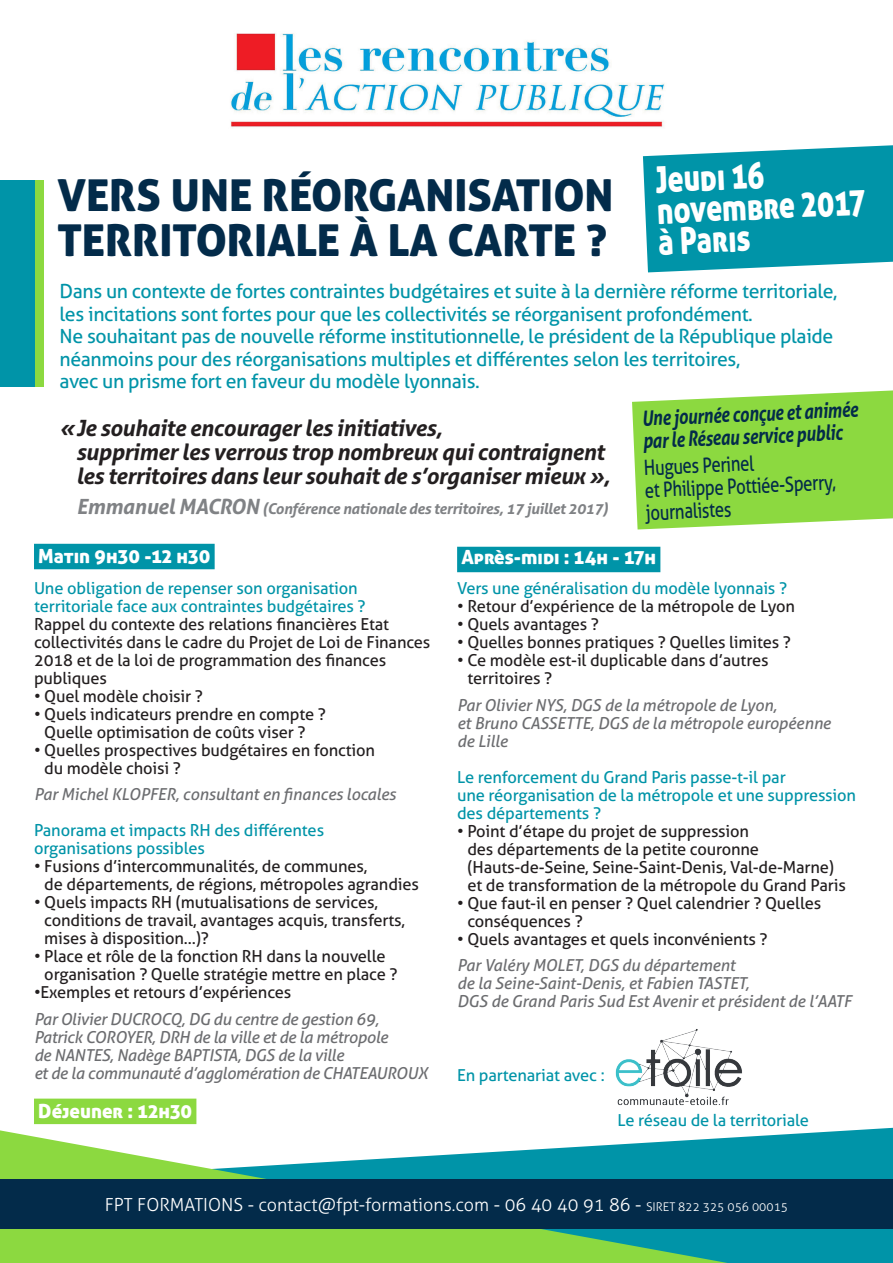
<style>
.page{position:relative;width:893px;height:1263px;background:#fff}
.page>*{position:absolute;margin:0;border:0;box-sizing:border-box;transform-origin:0 0}
.t1{font:43.95px/45px "Aller Display";color:#032b4a}
.t2{font:36.9px/31px "Aller Display";color:#fff;scale:.8 1}
.t3{font:italic 700 22.5px/24px "Aller";letter-spacing:-.02em;color:#231f20}
.t4{font:21px/22.5px "Aller";color:#032b4a;scale:.8 1}
.t5{font:italic 700 21px/22.5px "Aller";color:#032b4a;scale:.8 1}
.t6{font:19.5px/22.5px "Aller";letter-spacing:-.02em;color:#0094a8}
.t7{font:19.5px "Aller Display";color:#fff}
.t8{font:300 18px "Aller";color:#fff}
.t9{font:16.5px/18px "Aller";letter-spacing:-.01em;color:#231f20}
.t10{font:italic 16.5px/18px "Aller";letter-spacing:-.01em;color:#6c6d70}
.t11{font:16.5px/18px "Aller";letter-spacing:-.01em;color:#0094a8}
.t12{font:italic 700 15px "Aller";letter-spacing:-.02em;color:#808285}
.s1{font-size:21px}
.s2{font-size:12px}
</style>
<div class="page">
<div style="left:727px;top:1128px;width:166px;height:135px;background:#0094a8"></div>
<svg style="left:0;top:1130px;width:727px;height:133px"></svg>
<svg style="left:643px;top:145px;width:250px;height:127px;background:#179daf"></svg>
<svg style="left:632px;top:390px;width:261px;height:139px;background:#98dd54"></svg>
<div style="left:0;top:180px;width:43px;height:207px;background:#8cd940"></div>
<div style="left:0;top:1179px;width:893px;height:50px;background:#032b4a"></div>
<img style="left:230px;top:33px;width:435px;height:94px">
<div style="left:0;top:180px;width:34px;height:207px;background:#0094a8"></div>
<div style="left:34px;top:544px;width:181px;height:25px;background:#0094a8"></div>
<div style="left:34px;top:1098px;width:162px;height:26px;background:#8cd940"></div>
<div style="left:457px;top:547px;width:203px;height:25px;background:#0094a8"></div>
<img style="left:615px;top:1029px;width:127px;height:76px">
<h2 class="t2" style="left:655px;top:163px;width:263px;rotate:-2deg">Jeudi 16 novembre 2017 à Paris</h2>
<h1 class="t1" style="left:57px;top:172px;width:558px">VERS UNE RÉORGANISATION<br>TERRITORIALE À LA CARTE ?</h1>
<p class="t6" style="left:60px;top:280px;width:779px">Dans un contexte de fortes contraintes budgétaires et suite à la dernière réforme territoriale, les incitations sont fortes pour que les collectivités se réorganisent profondément.<br>Ne souhaitant pas de nouvelle réforme institutionnelle, le président de la République plaide néanmoins pour des réorganisations multiples et différentes selon les territoires,<br>avec un prisme fort en faveur du modèle lyonnais.</p>
<h3 class="t3" style="left:76px;top:415px;width:535px;text-indent:-17px">« Je souhaite encourager les initiatives,<br>supprimer les verrous trop nombreux qui contraignent les territoires dans leur souhait de s’organiser mieux »,</h3>
<p class="t12" style="left:77px;top:499px;width:534px"><span class="s1">Emmanuel MACRON</span> (Conférence nationale des territoires, 17 juillet 2017)</p>
<p class="t7" style="left:38px;top:543px;width:174px">Matin 9h30 -12 h30</p>
<p class="t11" style="left:34px;top:579px;width:333px">Une obligation de repenser son organisation territoriale face aux contraintes budgétaires ?</p>
<p class="t9" style="left:34px;top:615px;width:398px">Rappel du contexte des relations financières Etat collectivités dans le cadre du Projet de Loi de Finances 2018 et de la loi de programmation des finances publiques</p>
<p class="t9" style="left:34px;top:687px;width:170px">• Quel modèle choisir ?</p>
<p class="t9" style="left:44px;top:705px;width:283px;text-indent:-10px">• Quels indicateurs prendre en compte ?<br>Quelle optimisation de coûts viser ?</p>
<p class="t9" style="left:44px;top:741px;width:332px;text-indent:-10px">• Quelles prospectives budgétaires en fonction du modèle choisi ?</p>
<p class="t10" style="left:34px;top:785px;width:364px">Par Michel KLOPFER, consultant en finances locales</p>
<p class="t11" style="left:34px;top:821px;width:292px">Panorama et impacts RH des différentes organisations possibles</p>
<p class="t9" style="left:44px;top:857px;width:376px;text-indent:-10px">• Fusions d’intercommunalités, de communes,<br>de départements, de régions, métropoles agrandies</p>
<p class="t9" style="left:44px;top:893px;width:362px;text-indent:-10px">• Quels impacts RH (mutualisations de services, conditions de travail, avantages acquis, transferts, mises à disposition…)?</p>
<p class="t9" style="left:44px;top:947px;width:355px;text-indent:-10px">• Place et rôle de la fonction RH dans la nouvelle organisation ? Quelle stratégie mettre en place ?</p>
<p class="t9" style="left:34px;top:983px;width:259px">•Exemples et retours d’expériences</p>
<p class="t10" style="left:34px;top:1010px;width:395px">Par Olivier DUCROCQ, DG du centre de gestion 69, Patrick COROYER, DRH de la ville et de la métropole<br>de NANTES, Nadège BAPTISTA, DGS de la ville<br>et de la communauté d’agglomération de CHATEAUROUX</p>
<p class="t7" style="left:38px;top:1098px;width:155px">Déjeuner : 12h30</p>
<p class="t5" style="left:641px;top:406px;width:272px;rotate:-2deg">Une journée conçue et animée par le Réseau service public</p>
<p class="t4" style="left:644px;top:456px;width:241px;rotate:-2deg">Hugues Perinel<br>et Philippe Pottiée-Sperry, journalistes</p>
<p class="t7" style="left:461px;top:544px;width:196px">Après-midi : 14h - 17h</p>
<p class="t11" style="left:457px;top:579px;width:331px">Vers une généralisation du modèle lyonnais ?</p>
<p class="t9" style="left:457px;top:597px;width:339px">• Retour d’expérience de la métropole de Lyon</p>
<p class="t9" style="left:457px;top:615px;width:143px">• Quels avantages ?</p>
<p class="t9" style="left:457px;top:633px;width:335px">• Quelles bonnes pratiques ? Quelles limites ?</p>
<p class="t9" style="left:467px;top:651px;width:303px;text-indent:-10px">• Ce modèle est-il duplicable dans d’autres territoires ?</p>
<p class="t10" style="left:457px;top:696px;width:375px">Par Olivier NYS, DGS de la métropole de Lyon,<br>et Bruno CASSETTE, DGS de la métropole européenne de Lille</p>
<p class="t11" style="left:457px;top:768px;width:400px">Le renforcement du Grand Paris passe-t-il par<br>une réorganisation de la métropole et une suppression des départements ?</p>
<p class="t9" style="left:467px;top:822px;width:380px;text-indent:-10px">• Point d’étape du projet de suppression<br>des départements de la petite couronne (Hauts-de-Seine, Seine-Saint-Denis, Val-de-Marne) et de transformation de la métropole du Grand Paris</p>
<p class="t9" style="left:467px;top:894px;width:355px;text-indent:-10px">• Que faut-il en penser ? Quel calendrier ? Quelles conséquences ?</p>
<p class="t9" style="left:457px;top:930px;width:312px">• Quels avantages et quels inconvénients ?</p>
<p class="t10" style="left:457px;top:956px;width:396px">Par Valéry MOLET, DGS du département<br>de la Seine-Saint-Denis, et Fabien TASTET,<br>DGS de Grand Paris Sud Est Avenir et président de l’AATF</p>
<p class="t11" style="left:457px;top:1066px;width:149px">En partenariat avec :</p>
<p class="t11" style="left:617px;top:1111px;width:193px">Le réseau de la territoriale</p>
<p class="t8" style="left:105px;top:1193px;width:685px">FPT FORMATIONS - contact@fpt-formations.com - 06 40 40 91 86 - <span class="s2">SIRET 822 325 056 00015</span></p>
</div>
